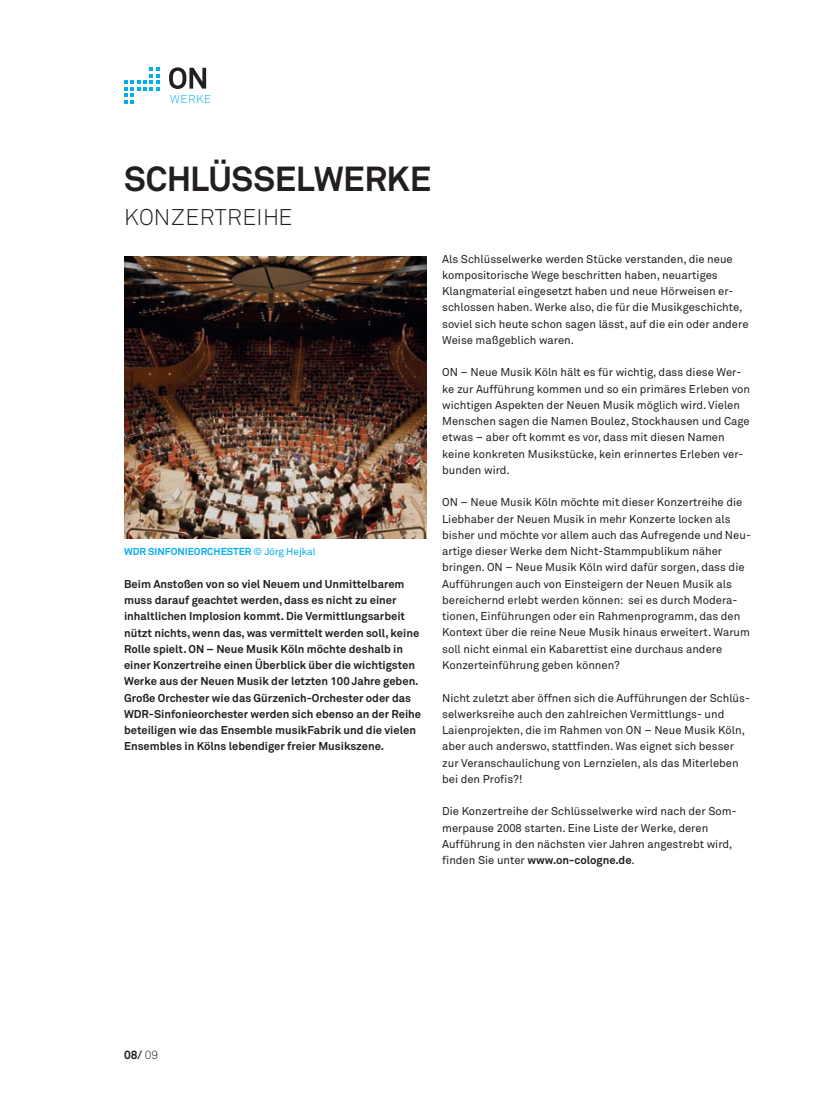
<style>
.page{position:relative;width:833px;height:1117px;background:#fff}
.page>*{position:absolute;margin:0;border:0;box-sizing:border-box;transform-origin:0 0}
.t1{font:700 34.38px "Akkurat";letter-spacing:-.01em;color:#231f20}
.t2{font:300 22.5px "Akkurat";letter-spacing:.02em;color:#231f20}
.t3{font:700 11.88px "Akkurat";color:#231f20}
.t4{font:300 11.38px "Akkurat";letter-spacing:.05em;color:#00aeef}
.t5{font:11.25px/16.2px "Akkurat";color:#231f20}
.t6{font:700 11.25px/16.2px "Akkurat";color:#231f20}
.t7{font:700 10px "Akkurat";color:#00aeef}
.s1{font-weight:400}
.s2{font-weight:700}
.s3{font-weight:300}
</style>
<div class="page">
<svg style="left:169px;top:67px;width:37px;height:22px"></svg>
<svg style="left:124px;top:68px;width:35px;height:35px"></svg>
<img style="left:124px;top:256px;width:302px;height:283px">
<p class="t4" style="left:170px;top:92px;width:42px">WERKE</p>
<h1 class="t1" style="left:124px;top:158px;width:309px">SCHLÜSSELWERKE</h1>
<h2 class="t2" style="left:124px;top:204px;width:170px">KONZERTREIHE</h2>
<p class="t7" style="left:124px;top:545px;width:193px">WDR SINFONIEORCHESTER <span class="s1">© Jörg Hejkal</span></p>
<p class="t6" style="left:124px;top:575px;width:299px">Beim Anstoßen von so viel Neuem und Unmittelbarem muss darauf geachtet werden, dass es nicht zu einer inhaltlichen Implosion kommt. Die Vermittlungsarbeit nützt nichts, wenn das, was vermittelt werden soll, keine Rolle spielt. ON – Neue Musik Köln möchte deshalb in einer Konzertreihe einen Überblick über die wichtigsten Werke aus der Neuen Musik der letzten 100 Jahre geben.<br>Große Orchester wie das Gürzenich-Orchester oder das WDR-Sinfonieorchester werden sich ebenso an der Reihe beteiligen wie das Ensemble musikFabrik und die vielen Ensembles in Kölns lebendiger freier Musikszene.</p>
<p class="t5" style="left:442px;top:251px;width:308px">Als Schlüsselwerke werden Stücke verstanden, die neue kompositorische Wege beschritten haben, neuartiges Klangmaterial eingesetzt haben und neue Hörweisen er&shy;schlossen haben. Werke also, die für die Musikgeschichte, soviel sich heute schon sagen lässt, auf die ein oder andere Weise maßgeblich waren.</p>
<p class="t5" style="left:442px;top:364px;width:309px">ON – Neue Musik Köln hält es für wichtig, dass diese Wer&shy;ke zur Aufführung kommen und so ein primäres Erleben von wichtigen Aspekten der Neuen Musik möglich wird. Vielen Menschen sagen die Namen Boulez, Stockhausen und Cage etwas – aber oft kommt es vor, dass mit diesen Namen keine konkreten Musikstücke, kein erinnertes Erleben ver&shy;bunden wird.</p>
<p class="t5" style="left:442px;top:494px;width:310px">ON – Neue Musik Köln möchte mit dieser Konzertreihe die Liebhaber der Neuen Musik in mehr Konzerte locken als bisher und möchte vor allem auch das Aufregende und Neu&shy;artige dieser Werke dem Nicht-Stammpublikum näher bringen. ON – Neue Musik Köln wird dafür sorgen, dass die Aufführungen auch von Einsteigern der Neuen Musik als bereichernd erlebt werden können: sei es durch Modera&shy;tionen, Einführungen oder ein Rahmenprogramm, das den Kontext über die reine Neue Musik hinaus erweitert. Warum soll nicht einmal ein Kabarettist eine durchaus andere Konzerteinführung geben können?</p>
<p class="t5" style="left:442px;top:689px;width:309px">Nicht zuletzt aber öffnen sich die Aufführungen der Schlüs&shy;selwerksreihe auch den zahlreichen Vermittlungs- und Laienprojekten, die im Rahmen von ON – Neue Musik Köln, aber auch anderswo, stattfinden. Was eignet sich besser zur Veranschaulichung von Lernzielen, als das Miterleben bei den Profis?!</p>
<p class="t5" style="left:442px;top:803px;width:296px">Die Konzertreihe der Schlüsselwerke wird nach der Som&shy;merpause 2008 starten. Eine Liste der Werke, deren Aufführung in den nächsten vier Jahren angestrebt wird, finden Sie unter <span class="s2">www.on-cologne.de</span>.</p>
<p class="t3" style="left:124px;top:1047px;width:36px">08/ <span class="s3">09</span></p>
</div>
